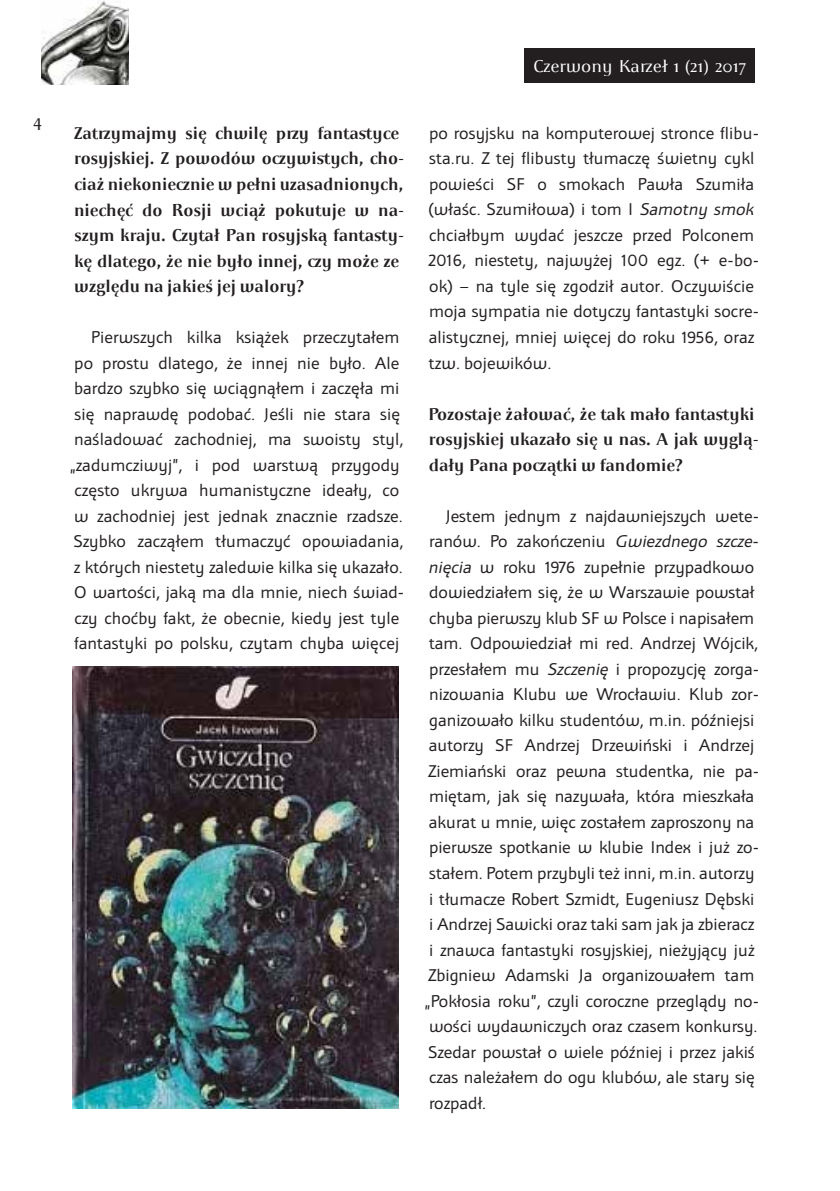
<style>
.page{position:relative;width:840px;height:1191px;background:#fff}
.page>*{position:absolute;margin:0;border:0;box-sizing:border-box;transform-origin:0 0}
.t1{font:18px/25.6px "Apolonia Nova OT";color:#231f20}
.t2{font:700 18px/25.6px "Apolonia TT";color:#231f20;scale:.95 1}
.t3{font:18px "Apolonia TT";color:#fff}
.t4{font:18px "Apolonia TT";color:#231f20}
.s1{font-style:italic}
</style>
<div class="page">
<img style="left:42px;top:0;width:86px;height:85px">
<div style="left:523px;top:48px;width:231px;height:34px;background:#231f20"></div>
<img style="left:72px;top:666px;width:326px;height:442px">
<p class="t4" style="left:33px;top:110px;width:10px">4</p>
<p class="t2" style="left:74px;top:121px;width:349px">Zatrzymajmy się chwilę przy fantastyce rosyjskiej. Z powodów oczywistych, cho&shy;ciaż niekoniecznie w pełni uzasadnionych, niechęć do Rosji wciąż pokutuje w na&shy;szym kraju. Czytał Pan rosyjską fantasty&shy;kę dlatego, że nie było innej, czy może ze względu na jakieś jej walory?</p>
<p class="t1" style="left:70px;top:324px;width:336px;text-indent:21px">Pierwszych kilka książek przeczytałem po prostu dlatego, że innej nie było. Ale bardzo szybko się wciągnąłem i zaczęła mi się naprawdę podobać. Jeśli nie stara się naśladować zachodniej, ma swoisty styl, „zadumcziwyj”, i pod warstwą przygody często ukrywa humanistyczne ideały, co w zachodniej jest jednak znacznie rzadsze.<br>Szybko zacząłem tłumaczyć opowiadania, z których niestety zaledwie kilka się ukazało.<br>O wartości, jaką ma dla mnie, niech świad&shy;czy choćby fakt, że obecnie, kiedy jest tyle fantastyki po polsku, czytam chyba więcej</p>
<p class="t3" style="left:532px;top:56px;width:215px">Czerwony Karzeł 1 (21) 2017</p>
<p class="t1" style="left:428px;top:120px;width:332px">po rosyjsku na komputerowej stronce flibu&shy;sta.ru. Z tej flibusty tłumaczę świetny cykl powieści SF o smokach Pawła Szumiła (właśc. Szumiłowa) i tom I <span class="s1">Samotny smok </span>chciałbym wydać jeszcze przed Polconem 2016, niestety, najwyżej 100 egz. (+ e-‑ bo&shy;ok) – na tyle się zgodził autor. Oczywiście moja sympatia nie dotyczy fantastyki socre&shy;alistycznej, mniej więcej do roku 1956, oraz tzw. bojewików.</p>
<p class="t2" style="left:427px;top:401px;width:350px">Pozostaje żałować, że tak mało fantastyki rosyjskiej ukazało się u nas. A jak wyglą&shy;dały Pana początki w fandomie?</p>
<p class="t1" style="left:424px;top:503px;width:336px;text-indent:21px">Jestem jednym z najdawniejszych wete&shy;ranów. Po zakończeniu <span class="s1">Gwiezdnego szcze&shy;nięcia</span> w roku 1976 zupełnie przypadkowo dowiedziałem się, że w Warszawie powstał chyba pierwszy klub SF w Polsce i napisałem tam. Odpowiedział mi red. Andrzej Wójcik, przesłałem mu <span class="s1">Szczenię</span> i propozycję zorga&shy;nizowania Klubu we Wrocławiu. Klub zor&shy;ganizowało kilku studentów, m.in. późniejsi autorzy SF Andrzej Drzewiński i Andrzej Ziemiański oraz pewna studentka, nie pa&shy;miętam, jak się nazywała, która mieszkała akurat u mnie, więc zostałem zaproszony na pierwsze spotkanie w klubie Index i już zo&shy;stałem. Potem przybyli też inni, m.in. autorzy<br>i tłumacze Robert Szmidt, Eugeniusz Dębski<br>i Andrzej Sawicki oraz taki sam jak ja zbieracz<br>i znawca fantastyki rosyjskiej, nieżyjący już Zbigniew Adamski Ja organizowałem tam „Pokłosia roku”, czyli coroczne przeglądy no&shy;wości wydawniczych oraz czasem konkursy.<br>Szedar powstał o wiele później i przez jakiś czas należałem do ogu klubów, ale stary się rozpadł.</p>
</div>
